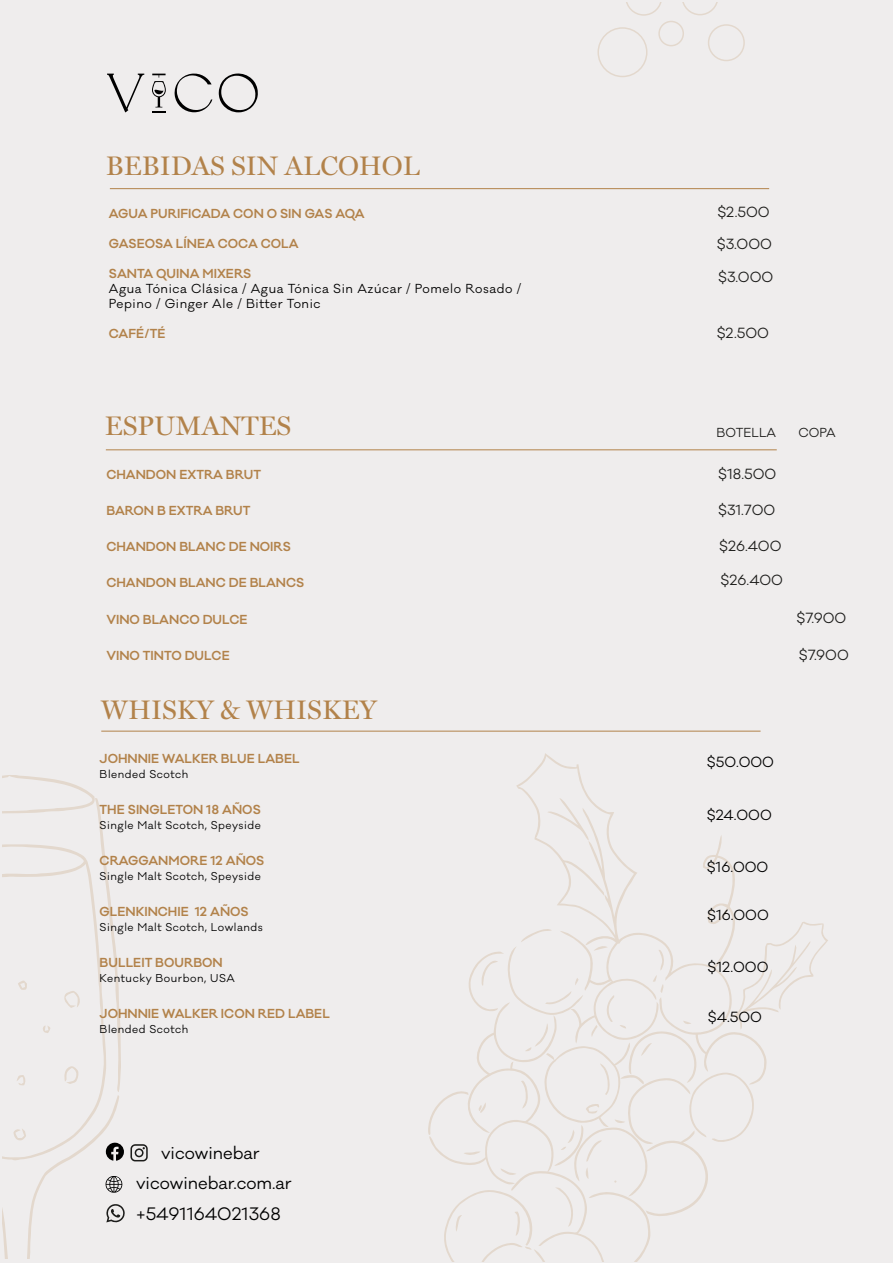
<style>
.page{position:relative;width:893px;height:1263px;background:#fff}
.page>*{position:absolute;margin:0;border:0;box-sizing:border-box;transform-origin:0 0}
.t1{font:27px "Miller Display";color:#b2824a}
.t2{font:16.5px/30.6px "Galano Classic";color:#000}
.t3{font:13.5px "Galano Classic";color:#1d1d1b}
.t4{font:13.5px "Galano Classic";color:#000}
.t5{font:600 12px "Galano Classic";color:#b2824a}
.t6{font:12px/15px "Galano Classic";letter-spacing:.05em;color:#000}
.t7{font:12px "Galano Classic";color:#1d1d1b}
.t8{font:10.5px "Galano Classic";letter-spacing:.05em;color:#000}
</style>
<div class="page">
<div style="left:1px;top:0;width:891px;height:1262px;background:#efeded"></div>
<div style="left:708px;top:24px;width:37px;height:37px;border:2px solid #b2824a;border-radius:50%"></div>
<div style="left:597px;top:27px;width:50px;height:50px;border:2px solid #b2824a;border-radius:50%"></div>
<svg style="left:626px;top:2px;width:36px;height:14px"></svg>
<svg style="left:682px;top:2px;width:36px;height:13px"></svg>
<div style="left:658px;top:21px;width:26px;height:25px;border:2px solid #b2824a;border-radius:50%"></div>
<hr style="left:110px;top:188px;width:659px;height:1px;background:#b2824a">
<svg style="left:516px;top:753px;width:219px;height:169px"></svg>
<svg style="left:547px;top:798px;width:42px;height:43px"></svg>
<svg style="left:428px;top:922px;width:400px;height:340px"></svg>
<hr style="left:106px;top:449px;width:671px;height:1px;background:#b2824a">
<svg style="left:219px;top:73px;width:39px;height:39px"></svg>
<svg style="left:107px;top:74px;width:37px;height:38px"></svg>
<svg style="left:152px;top:74px;width:14px;height:38px"></svg>
<svg style="left:174px;top:73px;width:38px;height:39px"></svg>
<hr style="left:101px;top:731px;width:660px;height:1px;background:#b2824a">
<svg style="left:2px;top:775px;width:146px;height:483px"></svg>
<h1 class="t1" style="left:106px;top:150px;width:315px">BEBIDAS SIN ALCOHOL</h1>
<p class="t5" style="left:109px;top:205px;width:257px">AGUA PURIFICADA CON O SIN GAS AQA</p>
<p class="t5" style="left:109px;top:235px;width:191px">GASEOSA LÍNEA COCA COLA</p>
<p class="t5" style="left:109px;top:265px;width:144px">SANTA QUINA MIXERS</p>
<p class="t6" style="left:109px;top:281px;width:414px">Agua Tónica Clásica / Agua Tónica Sin Azúcar / Pomelo Rosado /<br>Pepino / Ginger Ale / Bitter Tonic</p>
<p class="t5" style="left:109px;top:325px;width:58px">CAFÉ/TÉ</p>
<h1 class="t1" style="left:105px;top:410px;width:188px">ESPUMANTES</h1>
<p class="t5" style="left:106px;top:467px;width:156px">CHANDON EXTRA BRUT</p>
<p class="t5" style="left:106px;top:503px;width:146px">BARON B EXTRA BRUT</p>
<p class="t5" style="left:106px;top:539px;width:186px">CHANDON BLANC DE NOIRS</p>
<p class="t5" style="left:106px;top:575px;width:200px">CHANDON BLANC DE BLANCS</p>
<p class="t5" style="left:106px;top:611px;width:143px">VINO BLANCO DULCE</p>
<p class="t5" style="left:106px;top:647px;width:125px">VINO TINTO DULCE</p>
<h1 class="t1" style="left:101px;top:693px;width:277px">WHISKY &amp; WHISKEY</h1>
<p class="t5" style="left:100px;top:751px;width:202px">JOHNNIE WALKER BLUE LABEL</p>
<p class="t8" style="left:100px;top:768px;width:90px">Blended Scotch</p>
<p class="t5" style="left:100px;top:802px;width:163px">THE SINGLETON 18 AÑOS</p>
<p class="t8" style="left:100px;top:819px;width:163px">Single Malt Scotch, Speyside</p>
<p class="t5" style="left:100px;top:853px;width:166px">CRAGGANMORE 12 AÑOS</p>
<p class="t8" style="left:100px;top:869px;width:163px">Single Malt Scotch, Speyside</p>
<p class="t5" style="left:100px;top:904px;width:151px">GLENKINCHIE 12 AÑOS</p>
<p class="t8" style="left:100px;top:920px;width:165px">Single Malt Scotch, Lowlands</p>
<p class="t5" style="left:100px;top:955px;width:125px">BULLEIT BOURBON</p>
<p class="t8" style="left:100px;top:971px;width:137px">Kentucky Bourbon, USA</p>
<p class="t5" style="left:100px;top:1006px;width:232px">JOHNNIE WALKER ICON RED LABEL</p>
<p class="t8" style="left:100px;top:1022px;width:90px">Blended Scotch</p>
<h2 class="t2" style="left:136px;top:1137px;width:157px;text-indent:25px">vicowinebar vicowinebar.com.ar +5491164021368</h2>
<p class="t3" style="left:717px;top:203px;width:54px">$2.500</p>
<p class="t3" style="left:717px;top:235px;width:57px">$3.000</p>
<p class="t3" style="left:718px;top:268px;width:57px">$3.000</p>
<p class="t3" style="left:717px;top:324px;width:54px">$2.500</p>
<p class="t7" style="left:717px;top:425px;width:61px">BOTELLA</p>
<p class="t7" style="left:798px;top:425px;width:39px">COPA</p>
<p class="t3" style="left:718px;top:465px;width:60px">$18.500</p>
<p class="t3" style="left:718px;top:501px;width:59px">$31.700</p>
<p class="t3" style="left:719px;top:537px;width:64px">$26.400</p>
<p class="t3" style="left:720px;top:571px;width:64px">$26.400</p>
<p class="t3" style="left:796px;top:609px;width:51px">$7.900</p>
<p class="t3" style="left:799px;top:646px;width:51px">$7.900</p>
<p class="t4" style="left:707px;top:754px;width:69px">$50.000</p>
<p class="t4" style="left:707px;top:806px;width:67px">$24.000</p>
<p class="t4" style="left:707px;top:858px;width:63px">$16.000</p>
<p class="t4" style="left:707px;top:906px;width:63px">$16.000</p>
<p class="t4" style="left:707px;top:958px;width:63px">$12.000</p>
<p class="t4" style="left:708px;top:1008px;width:56px">$4.500</p>
</div>
